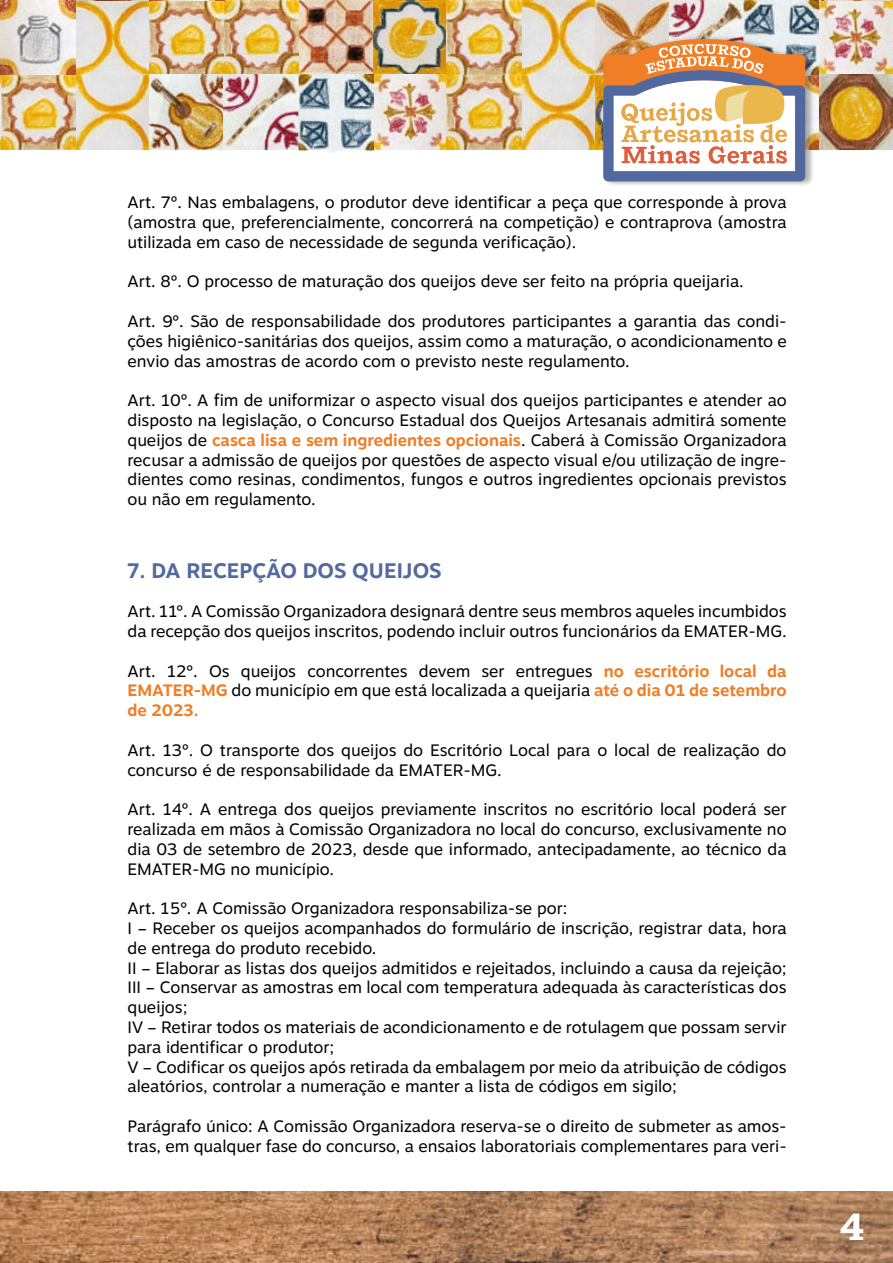
<style>
.page{position:relative;width:893px;height:1263px;background:#fff}
.page>*{position:absolute;margin:0;border:0;box-sizing:border-box;transform-origin:0 0}
.t1{font:700 39px "Shift";color:#fff}
.t2{font:700 21px "Motiva Sans";color:#536aa0}
.t3{font:16.5px/19.8px "Motiva Sans";color:#000;text-align:justify}
.s1{font-weight:700;color:#ef7e26}
</style>
<div class="page">
<img style="left:0;top:1192px;width:893px;height:71px">
<img style="left:0;top:0;width:669px;height:149px">
<img style="left:669px;top:1px;width:224px;height:74px">
<img style="left:447px;top:0;width:446px;height:1px">
<img style="left:1px;top:0;width:297px;height:1px">
<img style="left:816px;top:75px;width:77px;height:74px">
<img style="left:150px;top:74px;width:149px;height:75px">
<img style="left:297px;top:75px;width:76px;height:77px">
<img style="left:743px;top:0;width:76px;height:77px">
<img style="left:601px;top:33px;width:215px;height:152px">
<svg style="left:603px;top:39px;width:202px;height:142px"></svg>
<p class="t3" style="left:128px;top:192px;width:661px">Art. 7º. Nas embalagens, o produtor deve identificar a peça que corresponde à prova (amostra que, preferencialmente, concorrerá na competição) e contraprova (amostra utilizada em caso de necessidade de segunda verificação).</p>
<p class="t3" style="left:128px;top:271px;width:618px">Art. 8º. O processo de maturação dos queijos deve ser feito na própria queijaria.</p>
<p class="t3" style="left:128px;top:311px;width:661px">Art. 9º. São de responsabilidade dos produtores participantes a garantia das condi&shy;ções higiênico-sanitárias dos queijos, assim como a maturação, o acondicionamento e envio das amostras de acordo com o previsto neste regulamento.</p>
<p class="t3" style="left:128px;top:390px;width:661px">Art. 10º. A fim de uniformizar o aspecto visual dos queijos participantes e atender ao disposto na legislação, o Concurso Estadual dos Queijos Artesanais admitirá somente queijos de <span class="s1">casca lisa e sem ingredientes opcionais</span>. Caberá à Comissão Organizadora recusar a admissão de queijos por questões de aspecto visual e/ou utilização de ingre&shy;dientes como resinas, condimentos, fungos e outros ingredientes opcionais previstos ou não em regulamento.</p>
<p class="t2" style="left:128px;top:555px;width:316px">7. DA RECEPÇÃO DOS QUEIJOS</p>
<p class="t3" style="left:128px;top:601px;width:661px">Art. 11º. A Comissão Organizadora designará dentre seus membros aqueles incumbidos da recepção dos queijos inscritos, podendo incluir outros funcionários da EMATER-MG.</p>
<p class="t3" style="left:128px;top:660px;width:661px">Art. 12º. Os queijos concorrentes devem ser entregues <span class="s1">no escritório local da EMATER-MG</span> do município em que está localizada a queijaria <span class="s1">até o dia 01 de setembro de 2023.</span></p>
<p class="t3" style="left:128px;top:740px;width:660px">Art. 13º. O transporte dos queijos do Escritório Local para o local de realização do concurso é de responsabilidade da EMATER-MG.</p>
<p class="t3" style="left:128px;top:799px;width:661px">Art. 14º. A entrega dos queijos previamente inscritos no escritório local poderá ser realizada em mãos à Comissão Organizadora no local do concurso, exclusivamente no dia 03 de setembro de 2023, desde que informado, antecipadamente, ao técnico da EMATER-MG no município.</p>
<p class="t3" style="left:128px;top:898px;width:661px;text-align:left">Art. 15º. A Comissão Organizadora responsabiliza-se por:<br>I – Receber os queijos acompanhados do formulário de inscrição, registrar data, hora de entrega do produto recebido.<br>II – Elaborar as listas dos queijos admitidos e rejeitados, incluindo a causa da rejeição; III – Conservar as amostras em local com temperatura adequada às características dos queijos;<br>IV – Retirar todos os materiais de acondicionamento e de rotulagem que possam servir para identificar o produtor;<br>V – Codificar os queijos após retirada da embalagem por meio da atribuição de códigos aleatórios, controlar a numeração e manter a lista de códigos em sigilo;</p>
<p class="t3" style="left:128px;top:1116px;width:661px">Parágrafo único: A Comissão Organizadora reserva-se o direito de submeter as amos&shy;tras, em qualquer fase do concurso, a ensaios laboratoriais complementares para veri-</p>
<h1 class="t1" style="left:840px;top:1203px;width:26px">4</h1>
</div>
